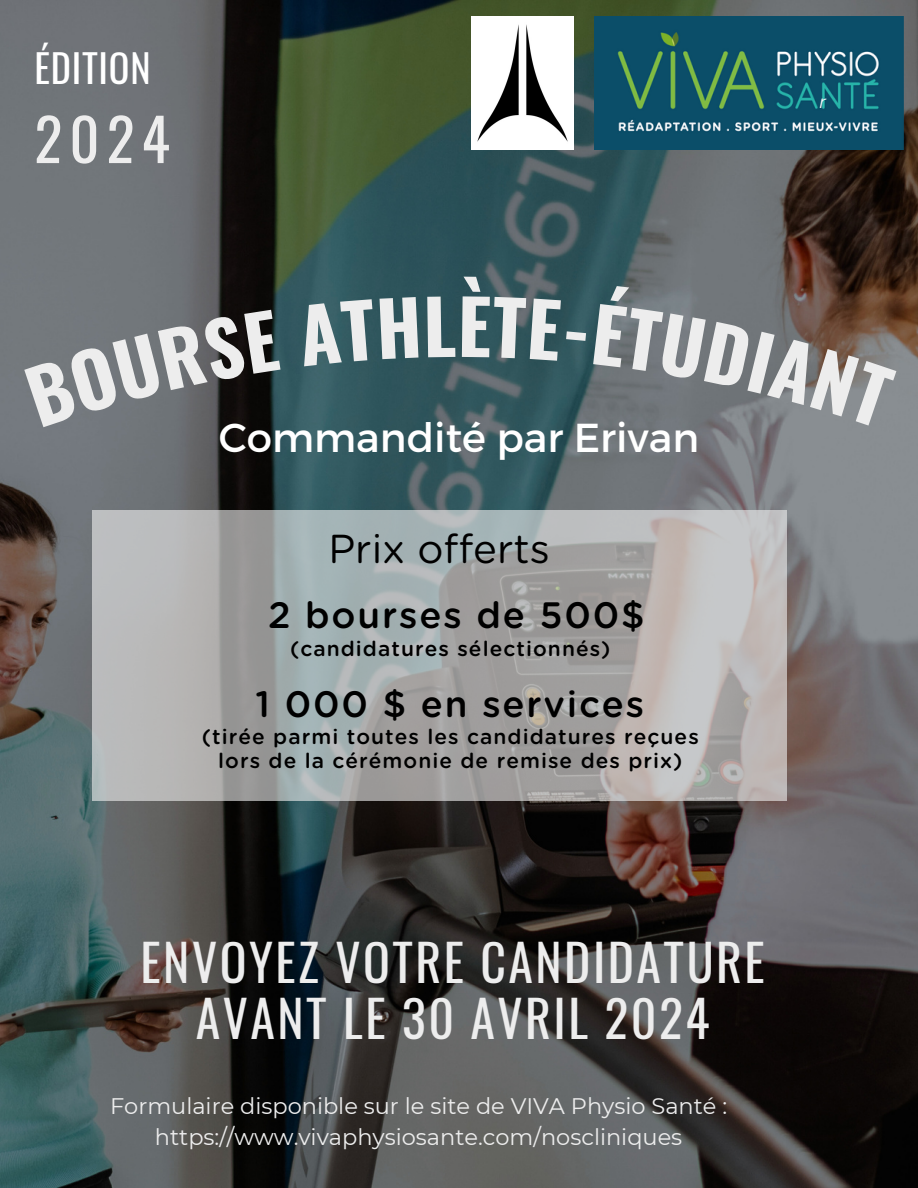
<style>
.page{position:relative;width:918px;height:1188px;background:#fff}
.page>*{position:absolute;margin:0;border:0;box-sizing:border-box;transform-origin:0 0}
.t1{font:58.5px "Oswald";color:#ededed}
.t2{font:49.8px/56.2px "Oswald";letter-spacing:.05em;color:#ededed;text-align:center}
.t3{font:40.35px "Montserrat";color:#fff}
.t4{font:40.35px "Gotham Rounded";color:#000}
.t5{font:38.4px "Oswald";letter-spacing:.02em;color:#fff}
.t6{font:500 36.75px "Gotham Rounded";letter-spacing:.05em;color:#000}
.t7{font:22.5px/30.3px "Montserrat";color:#ededed;text-align:center}
.t8{font:500 21px "Gotham Rounded";letter-spacing:.05em;color:#000}
.t9{font:italic 17.7px "Montserrat";color:#fff}
</style>
<div class="page">
<img style="left:0;top:0;width:918px;height:1188px">
<img style="left:595px;top:17px;width:308px;height:132px">
<svg style="left:92px;top:510px;width:694px;height:291px;background:#acadad"></svg>
<img style="left:472px;top:17px;width:102px;height:132px">
<svg style="left:24px;top:309px;width:257px;height:118px;background:#585c60"></svg>
<svg style="left:297px;top:296px;width:121px;height:70px;background:#325960"></svg>
<div style="left:427px;top:295px;width:28px;height:62px;background:#2d5259"></div>
<svg style="left:462px;top:275px;width:124px;height:86px;background:#37575e"></svg>
<svg style="left:593px;top:283px;width:304px;height:145px;background:#717171"></svg>
<h3 class="t5" style="left:34px;top:39px;width:118px">ÉDITION</h3>
<h1 class="t1" style="left:34px;top:93px;width:137px">2024</h1>
<p class="t9" style="left:819px;top:91px;width:9px">r</p>
<h3 class="t3" style="left:219px;top:412px;width:482px">Commandité par Erivan</h3>
<h3 class="t4" style="left:328px;top:531px;width:223px">Prix offerts</h3>
<h4 class="t6" style="left:268px;top:599px;width:378px">2 bourses de 500$</h4>
<p class="t8" style="left:290px;top:639px;width:322px">(candidatures sélectionnés)</p>
<h2 class="t6" style="left:256px;top:687px;width:390px">1 000 $ en services</h2>
<h1 class="t8" style="left:202px;top:727px;width:499px">(tirée parmi toutes les candidatures reçues</h1>
<h5 class="t8" style="left:218px;top:751px;width:466px">lors de la cérémonie de remise des prix)</h5>
<h5 class="t2" style="left:141px;top:932px;width:626px">ENVOYEZ VOTRE CANDIDATURE<br>AVANT LE 30 AVRIL 2024</h5>
<p class="t7" style="left:110px;top:1091px;width:619px">Formulaire disponible sur le site de VIVA Physio Santé : https://www.vivaphysiosante.com/noscliniques</p>
</div>
